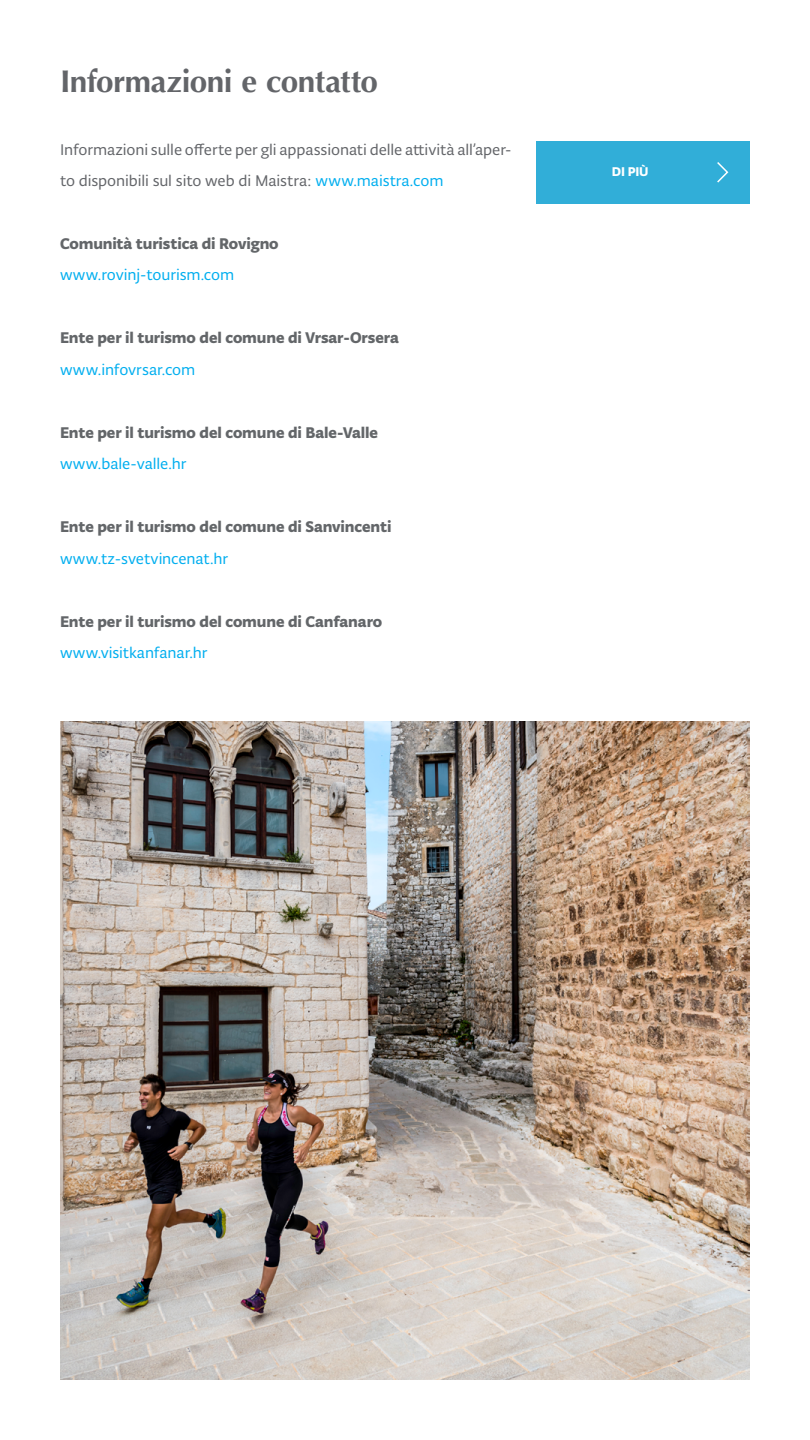
<style>
.page{position:relative;width:810px;height:1440px;background:#fff}
.page>*{position:absolute;margin:0;border:0;box-sizing:border-box;transform-origin:0 0}
.t1{font:700 31.5px "Optima";letter-spacing:-.015em;color:#636569}
.t2{font:16.5px "Typonine Sans Std Bld";letter-spacing:-.01em;color:#636669}
.t3{font:16.5px/31.5px "Typonine Sans Std";letter-spacing:-.01em;color:#636569}
.t4{font:16.5px "Typonine Sans Std";letter-spacing:-.005em;color:#00aeef}
.t5{font:13.5px "Typonine Sans Std Bld";color:#fff}
.s1{color:#00aeef}
</style>
<div class="page">
<img style="left:60px;top:722px;width:690px;height:658px">
<div style="left:536px;top:141px;width:214px;height:63px;background:#31aed8"></div>
<svg style="left:717px;top:162px;width:12px;height:21px"></svg>
<h1 class="t1" style="left:60px;top:62px;width:319px">Informazioni e contatto</h1>
<p class="t3" style="left:60px;top:133px;width:454px">Informazioni sulle offerte per gli appassionati delle attività all’aper&shy;to disponibili sul sito web di Maistra: <span class="s1">www.maistra.com</span></p>
<p class="t2" style="left:60px;top:234px;width:220px">Comunità turistica di Rovigno</p>
<p class="t4" style="left:60px;top:265px;width:176px">www.rovinj-tourism.com</p>
<p class="t2" style="left:60px;top:328px;width:340px">Ente per il turismo del comune di Vrsar-Orsera</p>
<p class="t4" style="left:60px;top:360px;width:137px">www.infovrsar.com</p>
<p class="t2" style="left:60px;top:423px;width:319px">Ente per il turismo del comune di Bale-Valle</p>
<p class="t4" style="left:60px;top:454px;width:128px">www.bale-valle.hr</p>
<p class="t2" style="left:60px;top:517px;width:333px">Ente per il turismo del comune di Sanvincenti</p>
<p class="t4" style="left:60px;top:549px;width:170px">www.tz-svetvincenat.hr</p>
<p class="t2" style="left:60px;top:612px;width:324px">Ente per il turismo del comune di Canfanaro</p>
<p class="t4" style="left:60px;top:643px;width:149px">www.visitkanfanar.hr</p>
<p class="t5" style="left:612px;top:164px;width:38px">DI PIÙ</p>
</div>
